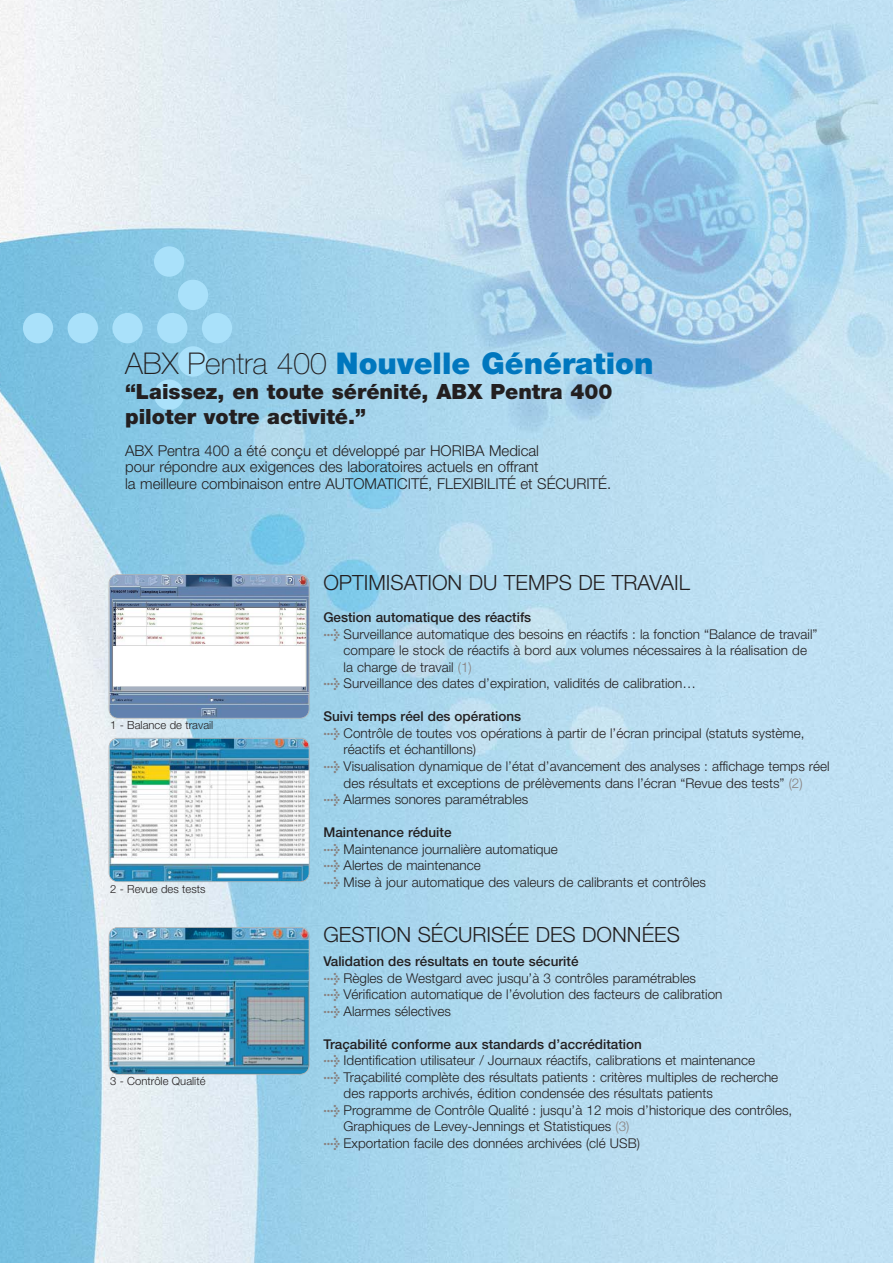
<style>
.page{position:relative;width:893px;height:1263px;background:#fff}
.page>*{position:absolute;margin:0;border:0;box-sizing:border-box;transform-origin:0 0}
.t1{font:700 180px "Meta Plus";color:#aae1fa}
.t2{font:900 30px "Helvetica Neue";color:#0077be}
.t3{font:900 21px/25.2px "Helvetica Neue";color:#231f20}
.t4{font:300 21px "Helvetica Neue";color:#231f20}
.t5{font:300 15px/16.5px "Helvetica Neue";color:#231f20}
.t6{font:300 13.5px/16.5px "Helvetica Neue";color:#231f20}
.t7{font:500 13.5px "Helvetica Neue";color:#231f20}
.t8{font:300 11.25px "Helvetica Neue";color:#231f20}
.s1{font-weight:100;color:#231f20}
.s2{font-family:"Meta Plus";font-weight:700;color:#88807e}
.s3{color:#88807e}
.s4{font-weight:500}
</style>
<div class="page">
<img style="left:0;top:0;width:893px;height:1263px">
<img style="left:109px;top:738px;width:200px;height:143px;border-radius:9px">
<div style="left:109px;top:738px;width:200px;height:144px;border:1px solid #afa9a6;border-radius:9px"></div>
<img style="left:109px;top:928px;width:200px;height:146px;border-radius:9px">
<div style="left:109px;top:927px;width:200px;height:147px;border:1px solid #afa9a6;border-radius:9px"></div>
<img style="left:109px;top:575px;width:200px;height:143px;border-radius:9px">
<div style="left:109px;top:574px;width:200px;height:144px;border:1px solid #afa9a6;border-radius:9px"></div>
<h1 class="t1" style="left:15px;top:245px;width:228px">&gt;</h1>
<h2 class="t2" style="left:125px;top:352px;width:530px"><span class="s1">ABX Pentra 400</span> Nouvelle Génération</h2>
<h3 class="t3" style="left:125px;top:380px;width:489px">“Laissez, en toute sérénité, ABX Pentra 400 piloter votre activité.”</h3>
<p class="t5" style="left:125px;top:443px;width:488px">ABX Pentra 400 a été conçu et développé par HORIBA Medical<br>pour répondre aux exigences des laboratoires actuels en offrant<br>la meilleure combinaison entre AUTOMATICITÉ, FLEXIBILITÉ et SÉCURITÉ.</p>
<p class="t8" style="left:110px;top:721px;width:105px">1 - Balance de travail</p>
<p class="t8" style="left:110px;top:884px;width:97px">2 - Revue des tests</p>
<p class="t8" style="left:110px;top:1077px;width:97px">3 - Contrôle Qualité</p>
<h3 class="t4" style="left:323px;top:575px;width:368px">OPTIMISATION DU TEMPS DE TRAVAIL</h3>
<p class="t7" style="left:323px;top:613px;width:209px">Gestion automatique des réactifs</p>
<p class="t6" style="left:323px;top:627px;width:496px"><span class="s2">&gt;</span> Surveillance automatique des besoins en réactifs : la fonction “Balance de travail”</p>
<p class="t6" style="left:344px;top:644px;width:465px">compare le stock de réactifs à bord aux volumes nécessaires à la réalisation de</p>
<p class="t6" style="left:344px;top:660px;width:130px">la charge de travail <span class="s3">(1)</span></p>
<p class="t6" style="left:323px;top:677px;width:374px"><span class="s2">&gt;</span> Surveillance des dates d’expiration, validités de calibration…</p>
<p class="t7" style="left:323px;top:712px;width:199px">Suivi temps réel des opérations</p>
<p class="t6" style="left:323px;top:726px;width:483px"><span class="s2">&gt;</span> Contrôle de toutes vos opérations à partir de l’écran principal (statuts système,</p>
<p class="t6" style="left:344px;top:743px;width:134px">réactifs et échantillons)</p>
<p class="t6" style="left:323px;top:759px;width:508px"><span class="s2">&gt;</span> Visualisation dynamique de l’état d’avancement des analyses : affichage temps réel</p>
<p class="t6" style="left:344px;top:776px;width:461px">des résultats et exceptions de prélèvements dans l’écran “Revue des tests” <span class="s3">(2)</span></p>
<p class="t6" style="left:323px;top:792px;width:207px"><span class="s2">&gt;</span> Alarmes sonores paramétrables</p>
<p class="t6" style="left:323px;top:825px;width:384px"><span class="s4">Maintenance réduite<br></span><span class="s2">&gt;</span> Maintenance journalière automatique<br><span class="s2">&gt;</span> Alertes de maintenance<br><span class="s2">&gt;</span> Mise à jour automatique des valeurs de calibrants et contrôles</p>
<h3 class="t4" style="left:323px;top:927px;width:358px">GESTION SÉCURISÉE DES DONNÉES</h3>
<p class="t6" style="left:323px;top:954px;width:401px"><span class="s4">Validation des résultats en toute sécurité<br></span><span class="s2">&gt;</span> Règles de Westgard avec jusqu’à 3 contrôles paramétrables<br><span class="s2">&gt;</span> Vérification automatique de l’évolution des facteurs de calibration <span class="s2">&gt;</span> Alarmes sélectives</p>
<p class="t7" style="left:323px;top:1039px;width:320px">Traçabilité conforme aux standards d’accréditation</p>
<p class="t6" style="left:323px;top:1053px;width:433px"><span class="s2">&gt;</span> Identification utilisateur / Journaux réactifs, calibrations et maintenance</p>
<p class="t6" style="left:323px;top:1070px;width:456px"><span class="s2">&gt;</span> Traçabilité complète des résultats patients : critères multiples de recherche</p>
<p class="t6" style="left:344px;top:1086px;width:371px">des rapports archivés, édition condensée des résultats patients</p>
<p class="t6" style="left:323px;top:1103px;width:470px"><span class="s2">&gt;</span> Programme de Contrôle Qualité : jusqu’à 12 mois d’historique des contrôles,</p>
<p class="t6" style="left:344px;top:1119px;width:287px">Graphiques de Levey-Jennings et Statistiques <span class="s3">(3)</span></p>
<p class="t6" style="left:323px;top:1136px;width:318px"><span class="s2">&gt;</span> Exportation facile des données archivées (clé USB)</p>
</div>
